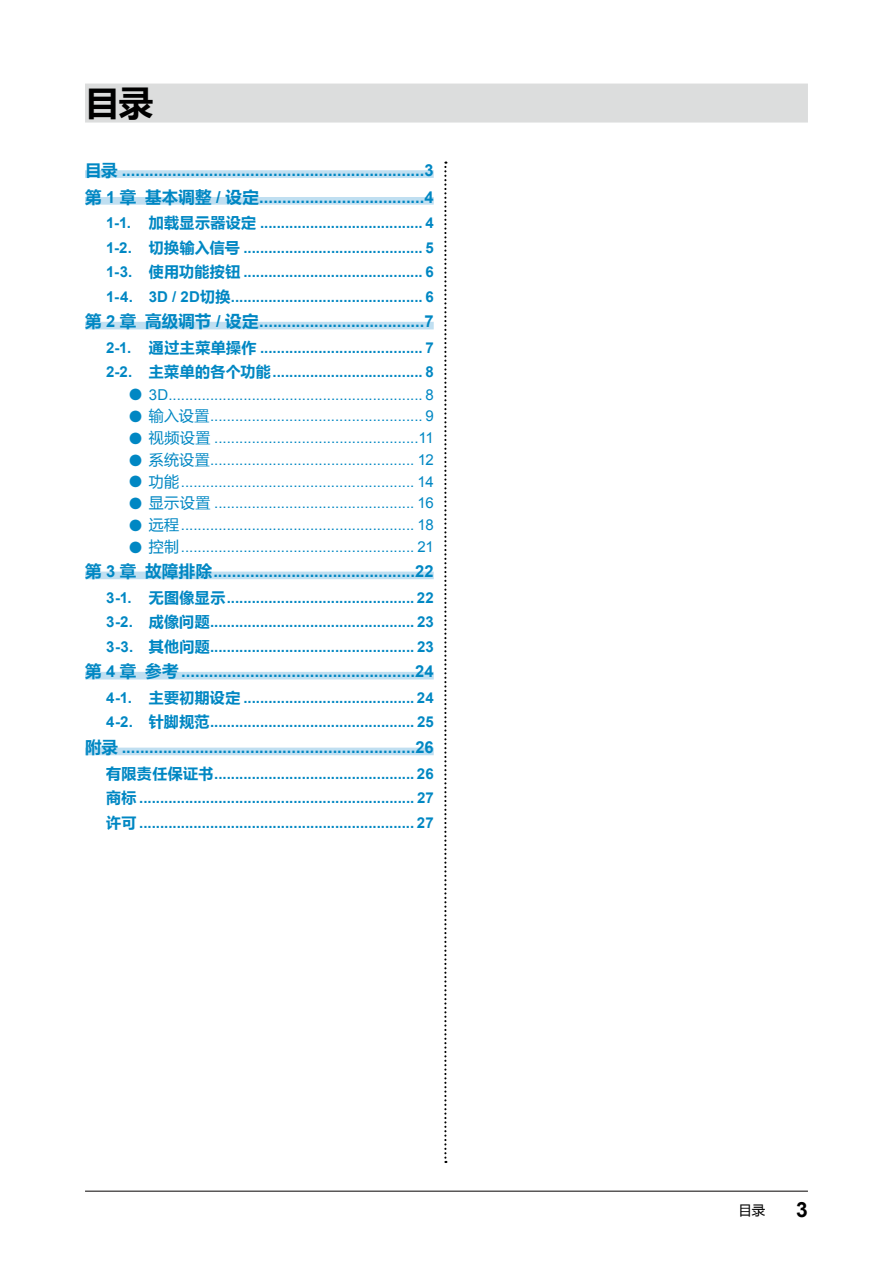
<style>
.page{position:relative;width:893px;height:1263px;background:#fff}
.page>*{position:absolute;margin:0;border:0;box-sizing:border-box;transform-origin:0 0}
.t1{font:700 34.5px "Microsoft Ya Hei";color:#000}
.t2{font:700 21px "Arial";color:#000}
.t3{font:700 16.5px/26.7px "Arial";color:#0087c3}
.t4{font:700 15px/24.5px "Arial";letter-spacing:.005em;color:#0087c3;text-align:justify}
.t5{font:15px "Arial";letter-spacing:-.035em;color:#0087c3}
.t6{font:13.5px "Microsoft Ya Hei";color:#000}
.s1{font-family:"Microsoft Ya Hei"}
.s2{font-weight:700;font-size:27px}
</style>
<div class="page">
<hr style="left:85px;top:1190px;width:723px;height:2px;background:#595757">
<svg style="left:444px;top:162px;width:2px;height:1001px"></svg>
<div style="left:85px;top:84px;width:723px;height:39px;background:#dcdddd"></div>
<div style="left:85px;top:170px;width:349px;height:8px;background:#c0dff1"></div>
<div style="left:85px;top:197px;width:349px;height:8px;background:#c0dff1"></div>
<div style="left:85px;top:322px;width:349px;height:7px;background:#c0dff1"></div>
<div style="left:85px;top:572px;width:349px;height:7px;background:#c0dff1"></div>
<div style="left:85px;top:672px;width:349px;height:7px;background:#c0dff1"></div>
<div style="left:85px;top:748px;width:349px;height:7px;background:#c0dff1"></div>
<h1 class="t1" style="left:85px;top:78px;width:70px">目录</h1>
<p class="t3" style="left:85px;top:157px;width:350px"><span class="s1">目录</span> ..................................................................3<span class="s1">第</span> 1 <span class="s1">章基本调整</span> / <span class="s1">设定</span> ....................................4</p>
<p class="t4" style="left:106px;top:211px;width:329px">1-1. <span class="s1">加载显示器设定</span> ....................................... 4<br>1-2. <span class="s1">切换输入信号</span> ........................................... 5<br>1-3. <span class="s1">使用功能按钮</span> ........................................... 6<br>1-4. 3D / 2D<span class="s1">切换</span> .............................................. 6</p>
<p class="t3" style="left:85px;top:309px;width:350px"><span class="s1">第</span> 2 <span class="s1">章高级调节</span> / <span class="s1">设定</span> ....................................7</p>
<p class="t4" style="left:106px;top:336px;width:329px">2-1. <span class="s1">通过主菜单操作</span> ....................................... 7<br>2-2. <span class="s1">主菜单的各个功能</span> .................................... 8</p>
<p class="t5" style="left:128px;top:384px;width:308px"><span class="s2">●</span> 3D ............................................................. 8</p>
<p class="t5" style="left:128px;top:406px;width:308px"><span class="s2">●</span> <span class="s1">输入设置</span> ................................................... 9</p>
<p class="t5" style="left:128px;top:428px;width:308px"><span class="s2">●</span> <span class="s1">视频设置</span> .................................................11</p>
<p class="t5" style="left:128px;top:450px;width:308px"><span class="s2">●</span> <span class="s1">系统设置</span> ................................................. 12</p>
<p class="t5" style="left:128px;top:471px;width:308px"><span class="s2">●</span> <span class="s1">功能</span> ........................................................ 14</p>
<p class="t5" style="left:128px;top:493px;width:308px"><span class="s2">●</span> <span class="s1">显示设置</span> ................................................ 16</p>
<p class="t5" style="left:128px;top:515px;width:308px"><span class="s2">●</span> <span class="s1">远程</span> ........................................................ 18</p>
<p class="t5" style="left:128px;top:537px;width:308px"><span class="s2">●</span> <span class="s1">控制</span> ........................................................ 21</p>
<p class="t3" style="left:85px;top:558px;width:350px"><span class="s1">第</span> 3 <span class="s1">章故障排除</span> ............................................22</p>
<p class="t4" style="left:106px;top:585px;width:329px">3-1. <span class="s1">无图像显示</span> ............................................. 22<br>3-2. <span class="s1">成像问题</span> ................................................. 23<br>3-3. <span class="s1">其他问题</span> ................................................. 23</p>
<p class="t3" style="left:85px;top:659px;width:350px"><span class="s1">第</span> 4 <span class="s1">章参考</span> ...................................................24</p>
<p class="t4" style="left:106px;top:686px;width:329px">4-1. <span class="s1">主要初期设定</span> ......................................... 24<br>4-2. <span class="s1">针脚规范</span> ................................................. 25</p>
<p class="t3" style="left:85px;top:734px;width:350px"><span class="s1">附录</span> ................................................................26</p>
<p class="t4" style="left:106px;top:761px;width:329px"><span class="s1">有限责任保证书</span> ................................................ 26<span class="s1">商标</span> .................................................................. 27<span class="s1">许可</span> .................................................................. 27</p>
<p class="t6" style="left:738px;top:1201px;width:28px">目录</p>
<h2 class="t2" style="left:796px;top:1196px;width:13px">3</h2>
</div>
